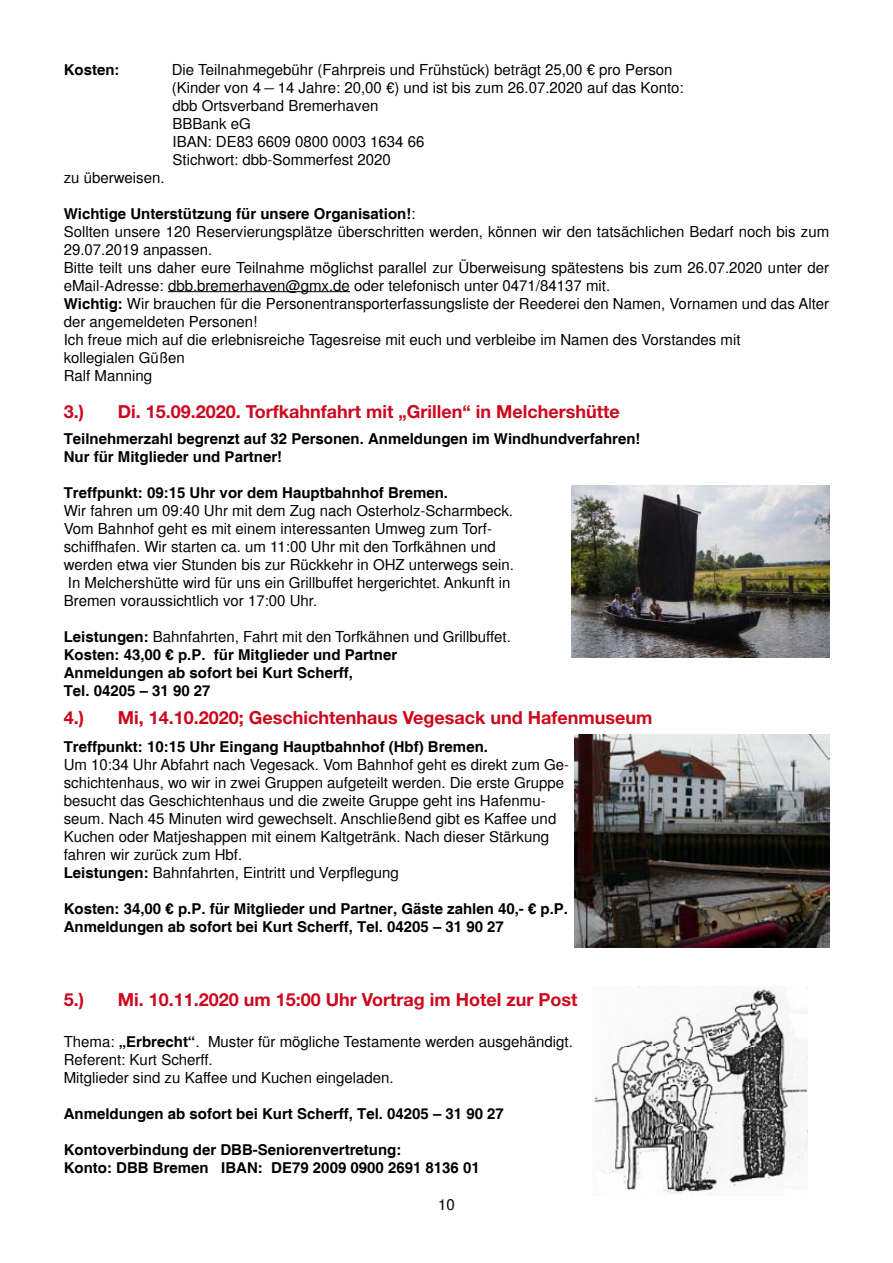
<style>
.page{position:relative;width:893px;height:1263px;background:#fff}
.page>*{position:absolute;margin:0;border:0;box-sizing:border-box;transform-origin:0 0}
.t1{font:700 18px "Helvetica Neue";color:#cd071e}
.t2{font:15px/18px "Helvetica";color:#000}
.t3{font:700 15px/18px "Helvetica";color:#000}
.s1{font-weight:700}
.s2{font-weight:400}
</style>
<div class="page">
<hr style="left:168px;top:291px;width:182px;height:1px;background:#000">
<img style="left:571px;top:486px;width:258px;height:172px">
<img style="left:575px;top:734px;width:254px;height:213px">
<img style="left:594px;top:987px;width:214px;height:207px">
<p class="t3" style="left:64px;top:61px;width:57px">Kosten:</p>
<p class="t2" style="left:172px;top:61px;width:513px">Die Teilnahmegebühr (Fahrpreis und Frühstück) beträgt 25,00 € pro Person (Kinder von 4 – 14 Jahre: 20,00 €) und ist bis zum 26.07.2020 auf das Konto: dbb Ortsverband Bremerhaven<br>BBBank eG<br>IBAN: DE83 6609 0800 0003 1634 66<br>Stichwort: dbb-Sommerfest 2020</p>
<p class="t2" style="left:64px;top:169px;width:102px">zu überweisen.</p>
<p class="t2" style="left:64px;top:205px;width:767px"><span class="s1">Wichtige Unterstützung für unsere Organisation!</span>:<br>Sollten unsere 120 Reservierungsplätze überschritten werden, können wir den tatsächlichen Bedarf noch bis zum 29.07.2019 anpassen.<br>Bitte teilt uns daher eure Teilnahme möglichst parallel zur Überweisung spätestens bis zum 26.07.2020 unter der eMail-Adresse: dbb.bremerhaven@gmx.de oder telefonisch unter 0471/84137 mit.<br><span class="s1">Wichtig:</span> Wir brauchen für die Personentransporterfassungsliste der Reederei den Namen, Vornamen und das Alter der angemeldeten Personen!<br>Ich freue mich auf die erlebnisreiche Tagesreise mit euch und verbleibe im Namen des Vorstandes mit<br>kollegialen Güßen<br>Ralf Manning</p>
<p class="t1" style="left:64px;top:401px;width:22px">3.)</p>
<p class="t1" style="left:118px;top:401px;width:503px">Di. 15.09.2020. Torfkahnfahrt mit „Grillen“ in Melchershütte</p>
<p class="t3" style="left:64px;top:430px;width:578px">Teilnehmerzahl begrenzt auf 32 Personen. Anmeldungen im Windhundverfahren!<br>Nur für Mitglieder und Partner!</p>
<p class="t3" style="left:64px;top:484px;width:386px">Treffpunkt: 09:15 Uhr vor dem Hauptbahnhof Bremen.</p>
<p class="t2" style="left:64px;top:501px;width:452px">Wir fahren um 09:40 Uhr mit dem Zug nach Osterholz-Scharmbeck.<br>Vom Bahnhof geht es mit einem interessanten Umweg zum Torf&shy;schiffhafen. Wir starten ca. um 11:00 Uhr mit den Torfkähnen und werden etwa vier Stunden bis zur Rückkehr in OHZ unterwegs sein.<br>In Melchershütte wird für uns ein Grillbuffet hergerichtet. Ankunft in Bremen voraussichtlich vor 17:00 Uhr.</p>
<p class="t3" style="left:64px;top:628px;width:449px">Leistungen: <span class="s2">Bahnfahrten, Fahrt mit den Torfkähnen und Grillbuffet.<br></span>Kosten: 43,00 € p.P. für Mitglieder und Partner<br>Anmeldungen ab sofort bei Kurt Scherff,<br>Tel. 04205 – 31 90 27</p>
<p class="t1" style="left:64px;top:707px;width:22px">4.)</p>
<p class="t1" style="left:118px;top:707px;width:536px">Mi, 14.10.2020; Geschichtenhaus Vegesack und Hafenmuseum</p>
<p class="t3" style="left:64px;top:738px;width:426px">Treffpunkt: 10:15 Uhr Eingang Hauptbahnhof (Hbf) Bremen.</p>
<p class="t2" style="left:64px;top:755px;width:507px">Um 10:34 Uhr Abfahrt nach Vegesack. Vom Bahnhof geht es direkt zum Ge&shy;schichtenhaus, wo wir in zwei Gruppen aufgeteilt werden. Die erste Gruppe besucht das Geschichtenhaus und die zweite Gruppe geht ins Hafenmu&shy;seum. Nach 45 Minuten wird gewechselt. Anschließend gibt es Kaffee und Kuchen oder Matjeshappen mit einem Kaltgetränk. Nach dieser Stärkung fahren wir zurück zum Hbf.<br><span class="s1">Leistungen:</span> Bahnfahrten, Eintritt und Verpflegung</p>
<p class="t3" style="left:64px;top:900px;width:506px">Kosten: 34,00 € p.P. für Mitglieder und Partner, Gäste zahlen 40,- € p.P.<br>Anmeldungen ab sofort bei Kurt Scherff, Tel. 04205 – 31 90 27</p>
<p class="t1" style="left:64px;top:988px;width:22px">5.)</p>
<p class="t1" style="left:118px;top:988px;width:461px">Mi. 10.11.2020 um 15:00 Uhr Vortrag im Hotel zur Post</p>
<p class="t2" style="left:64px;top:1032px;width:511px">Thema: <span class="s1">„Erbrecht“</span>. Muster für mögliche Testamente werden ausgehändigt.<br>Referent: Kurt Scherff.<br>Mitglieder sind zu Kaffee und Kuchen eingeladen.</p>
<p class="t3" style="left:64px;top:1105px;width:442px">Anmeldungen ab sofort bei Kurt Scherff, Tel. 04205 – 31 90 27</p>
<p class="t3" style="left:64px;top:1141px;width:417px">Kontoverbindung der DBB-Seniorenvertretung:<br>Konto: DBB Bremen IBAN: DE79 2009 0900 2691 8136 01</p>
<p class="t2" style="left:438px;top:1196px;width:18px">10</p>
</div>
